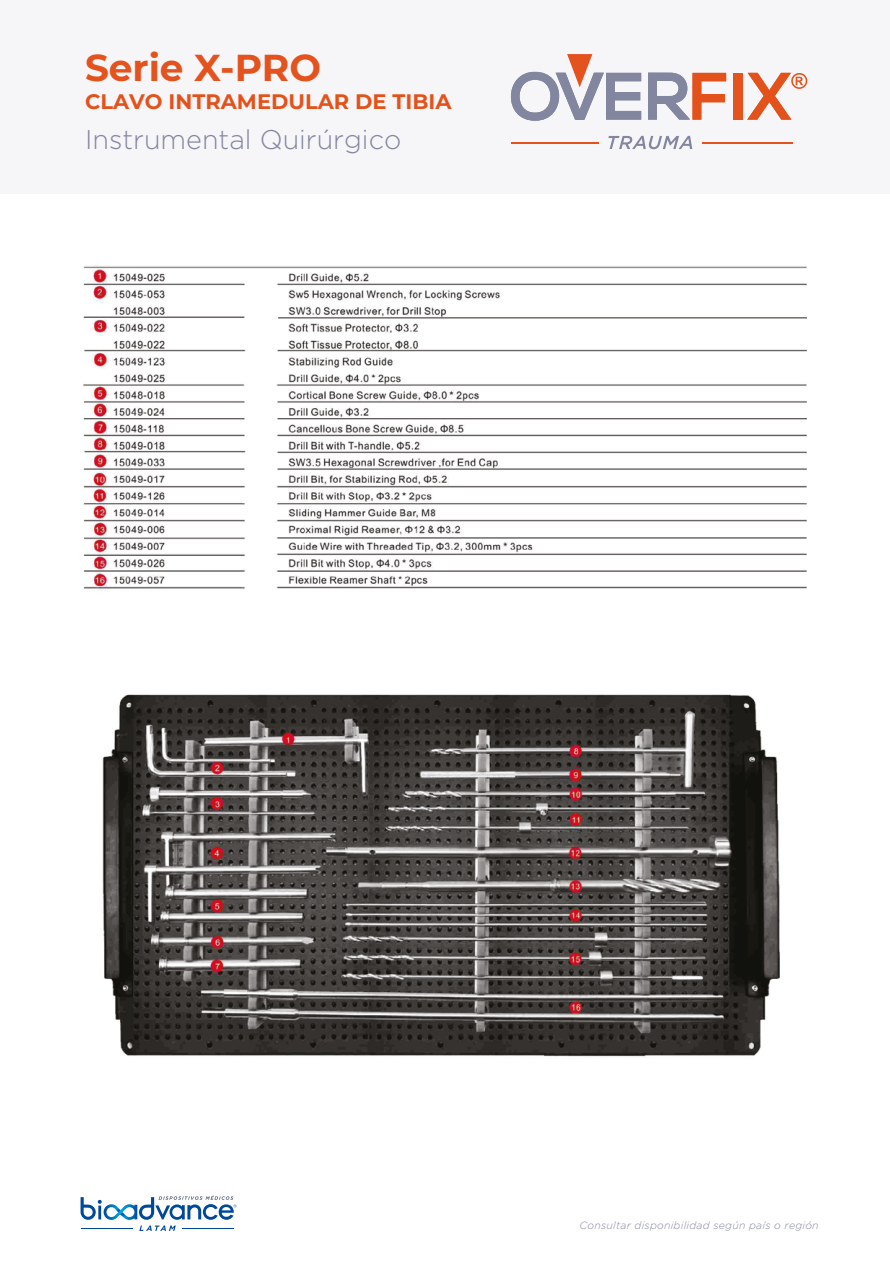
<style>
.page{position:relative;width:890px;height:1264px;background:#fff}
.page>*{position:absolute;margin:0;border:0;box-sizing:border-box;transform-origin:0 0}
.t1{font:700 37.5px "Montserrat";color:#e4521d}
.t2{font:300 27px "Gotham";color:#83869f}
.t3{font:700 21px "Montserrat";color:#e4521c}
.t4{font:italic 300 10.5px "Gotham";letter-spacing:.025em;color:#83869f}
</style>
<div class="page">
<div style="left:0;top:0;width:890px;height:194px;background:#f6f6f8"></div>
<svg style="left:81px;top:1195px;width:156px;height:36px"></svg>
<hr style="left:511px;top:142px;width:87px;height:2px;background:#e4521d">
<hr style="left:702px;top:142px;width:91px;height:2px;background:#e4521d">
<svg style="left:608px;top:136px;width:84px;height:13px"></svg>
<svg style="left:648px;top:73px;width:78px;height:47px"></svg>
<div style="left:733px;top:73px;width:9px;height:47px;background:#e4521d"></div>
<svg style="left:747px;top:73px;width:60px;height:47px"></svg>
<svg style="left:511px;top:54px;width:130px;height:67px"></svg>
<img style="left:83px;top:265px;width:723px;height:792px">
<h1 class="t1" style="left:85px;top:42px;width:237px">Serie X-PRO</h1>
<h3 class="t3" style="left:85px;top:87px;width:368px">CLAVO INTRAMEDULAR DE TIBIA</h3>
<h2 class="t2" style="left:85px;top:123px;width:318px">Instrumental Quirúrgico</h2>
<p class="t4" style="left:579px;top:1219px;width:241px">Consultar disponibilidad según país o región</p>
</div>
